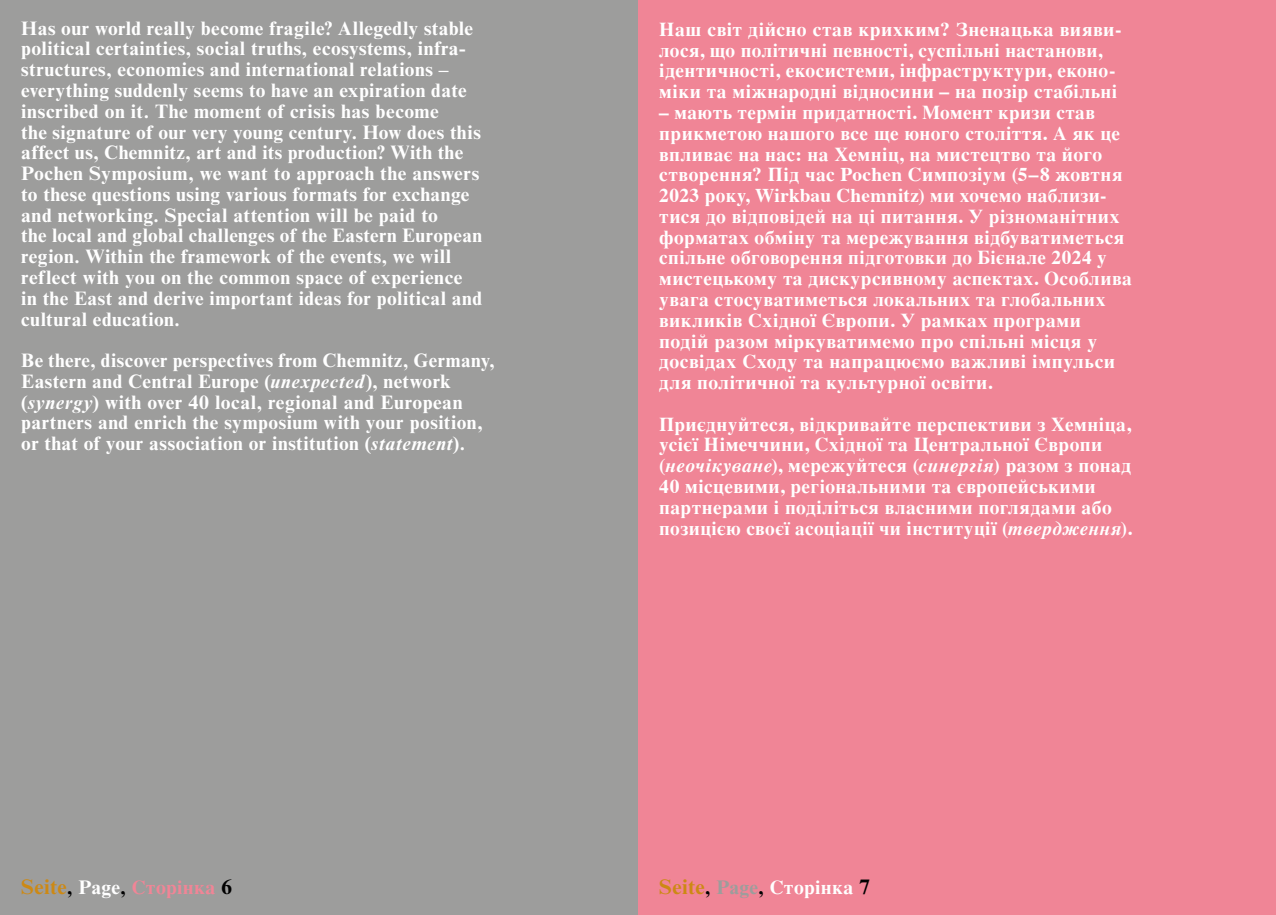
<style>
.page{position:relative;width:1276px;height:915px;background:#fff}
.page>*{position:absolute;margin:0;border:0;box-sizing:border-box;transform-origin:0 0}
.t1{font:700 19.65px "Times";letter-spacing:.02em;color:#f08596}
.t2{font:700 19.65px "Times";letter-spacing:.02em;color:#fff}
.t3{font:700 19.5px/20.7px "Times";letter-spacing:.025em;color:#fff}
.t4{font:700 19.5px/20.7px "Times NRMT Pro";letter-spacing:.025em;color:#fff}
.s1{font-style:italic}
.s2{font-family:"Times NRMT Pro";font-size:21px;color:#cd8914}
.s3{font-family:"Times NRMT Pro";color:#000}
.s4{font-family:"Times NRMT Pro";color:#fff}
.s5{font-family:"Times NRMT Pro";font-size:21px;color:#000}
.s6{font-family:"Times NRMT Pro";color:#9d9d9c}
</style>
<div class="page">
<div style="left:638px;top:0;width:638px;height:914px;background:#f08596"></div>
<div style="left:0;top:0;width:638px;height:914px;background:#9d9d9c"></div>
<p class="t4" style="left:21px;top:18px;width:462px">Has our world really become fragile? Allegedly stable political certainties, social truths, ecosystems, infra&shy;structures, economies and international relations – everything suddenly seems to have an expiration date inscribed on it. The moment of crisis has become<br>the signature of our very young century. How does this affect us, Chemnitz, art and its production? With the Pochen Symposium, we want to approach the answers to these questions using various formats for exchange and networking. Special attention will be paid to<br>the local and global challenges of the Eastern European region. Within the framework of the events, we will reflect with you on the common space of experience in the East and derive important ideas for political and cultural education.</p>
<p class="t4" style="left:21px;top:350px;width:475px">Be there, discover perspectives from Chemnitz, Germany, Eastern and Central Europe (<span class="s1">unexpected</span>), network (<span class="s1">synergy</span>) with over 40 local, regional and European partners and enrich the symposium with your position, or that of your association or institution (<span class="s1">statement</span>).</p>
<p class="t3" style="left:659px;top:17px;width:464px">Наш світ дійсно став крихким? Зненацька вияви&shy;лося, що політичні певності, суспільні настанови, ідентичності, екосистеми, інфраструктури, еконо&shy;міки та міжнародні відносини – на позір стабільні</p>
<p class="t3" style="left:659px;top:100px;width:474px">– мають термін придатності. Момент кризи став прикметою нашого все ще юного століття. А як це впливає на нас: на Хемніц, на мистецтво та його створення? Під час Pochen Симпозіум (5–8 жовтня 2023 року, Wirkbau Chemnitz) ми хочемо наблизи&shy;тися до відповідей на ці питання. У різноманітних форматах обміну та мережування відбуватиметься спільне обговорення підготовки до Бієнале 2024 у мистецькому та дискурсивному аспектах. Особлива увага стосуватиметься локальних та глобальних викликів Східної Європи. У рамках програми подій разом міркуватимемо про спільні місця у досвідах Сходу та напрацюємо важливі імпульси для політичної та культурної освіти.</p>
<p class="t3" style="left:659px;top:411px;width:474px">Приєднуйтеся, відкривайте перспективи з Хемніца, усієї Німеччини, Східної та Центральної Європи (<span class="s1">неочікуване</span>), мережуйтеся (<span class="s1">синергія</span>) разом з понад 40 місцевими, регіональними та європейськими партнерами і поділіться власними поглядами або позицією своєї асоціації чи інституції (<span class="s1">твердження</span>).</p>
<p class="t1" style="left:21px;top:867px;width:212px"><span class="s2">Seite</span><span class="s3">,</span> <span class="s4">Page</span><span class="s3">,</span> Сторінка <span class="s5">6</span></p>
<p class="t2" style="left:659px;top:867px;width:212px"><span class="s2">Seite</span><span class="s3">,</span> <span class="s6">Page</span><span class="s3">,</span> Сторінка <span class="s5">7</span></p>
</div>
